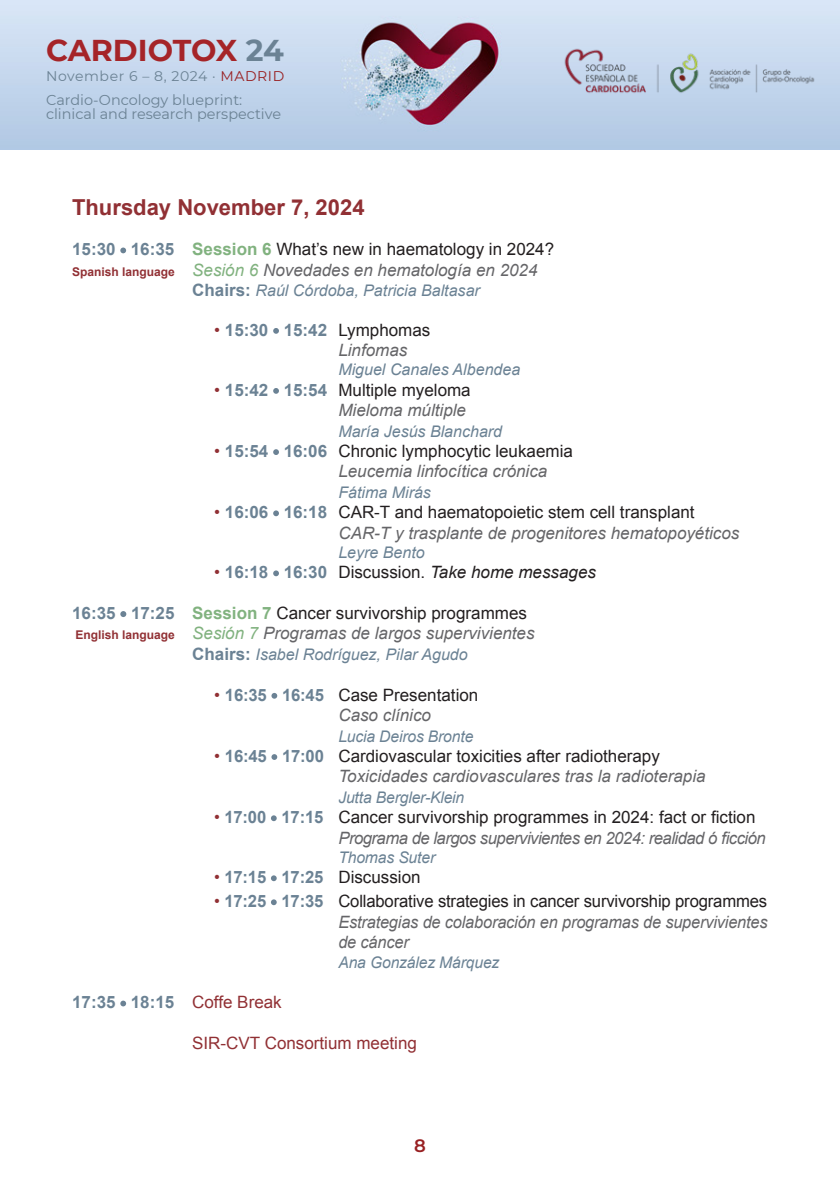
<style>
.page{position:relative;width:840px;height:1191px;background:#fff}
.page>*{position:absolute;margin:0;border:0;box-sizing:border-box;transform-origin:0 0}
.t1{font:700 30px "Montserrat";letter-spacing:-.01em;color:#a52428}
.t2{font:700 22px "Arial";color:#913034}
.t3{font:600 18px "Montserrat";color:#982022}
.t4{font:italic 17px/20.4px "Arial";color:#656568}
.t5{font:17px/20.4px "Arial";color:#231f20}
.t6{font:italic 17px/20.4px "Arial";color:#656568;text-align:justify;scale:.96 1}
.t7{font:italic 17px/20.4px "Arial";letter-spacing:-.03em;color:#656568}
.t8{font:700 17px/20.4px "Arial";color:#6b8294}
.t9{font:italic 17px "Arial";color:#231f20}
.t10{font:17px "Arial";color:#913034}
.t11{font:italic 16px "Arial";color:#6b8294}
.t12{font:14.4px/14.4px "Montserrat";color:#6b8294}
.t13{font:14px "Montserrat";letter-spacing:.04em;color:#6b8294}
.s1{color:#6b8294}
.s2{color:#982022}
.s3{font-weight:700;color:#6b8294}
.s4{font-weight:700;color:#81b27f}
.s5{font-weight:700;font-style:normal;font-size:12px;color:#913034}
.s6{color:#81b27f}
.s7{font-weight:700;font-style:normal;font-size:17px}
.s8{font-weight:400;color:#913034}
.s9{font-weight:400;color:#231f20}
.s10{font-weight:400;font-style:italic;color:#656568}
.s11{color:#913034}
.s12{font-style:italic;color:#656568}
.s13{font-style:normal;color:#913034}
.s14{font-weight:700;font-style:normal;color:#6b8294}
.s15{font-style:normal;color:#231f20}
.s16{font-style:normal}
</style>
<div class="page">
<img style="left:0;top:0;width:839px;height:149px">
<img style="left:562px;top:47px;width:254px;height:47px">
<svg style="left:120px;top:247px;width:6px;height:6px"></svg>
<svg style="left:273px;top:328px;width:6px;height:6px"></svg>
<svg style="left:273px;top:388px;width:6px;height:6px"></svg>
<svg style="left:273px;top:449px;width:6px;height:6px"></svg>
<svg style="left:273px;top:510px;width:6px;height:6px"></svg>
<svg style="left:273px;top:570px;width:6px;height:6px"></svg>
<svg style="left:120px;top:611px;width:6px;height:6px"></svg>
<svg style="left:271px;top:693px;width:6px;height:5px"></svg>
<svg style="left:271px;top:754px;width:6px;height:6px"></svg>
<svg style="left:271px;top:815px;width:5px;height:6px"></svg>
<svg style="left:271px;top:875px;width:5px;height:6px"></svg>
<svg style="left:271px;top:899px;width:5px;height:6px"></svg>
<svg style="left:120px;top:1000px;width:6px;height:6px"></svg>
<h1 class="t1" style="left:46px;top:29px;width:239px">CARDIOTOX <span class="s1">24</span></h1>
<p class="t13" style="left:46px;top:66px;width:239px">November 6 – 8, 2024 · <span class="s2">MADRID</span></p>
<p class="t12" style="left:46px;top:92px;width:236px">Cardio-Oncology blueprint: clinical and research perspective</p>
<p class="t2" style="left:72px;top:192px;width:294px">Thursday November 7, 2024</p>
<p class="t5" style="left:72px;top:239px;width:483px"><span class="s3">15:30 16:35</span> <span class="s4">Session 6</span> What’s new in haematology in 2024?</p>
<p class="t4" style="left:72px;top:260px;width:466px"><span class="s5">Spanish language</span> <span class="s6">Sesión 6</span> Novedades en hematología en 2024</p>
<p class="t11" style="left:192px;top:280px;width:289px"><span class="s7">Chairs:</span> Raúl Córdoba, Patricia Baltasar</p>
<p class="t8" style="left:338px;top:320px;width:93px;text-indent:-124px"><span class="s8">•</span> 15:30 15:42 <span class="s9">Lymphomas<br></span><span class="s10">Linfomas</span></p>
<p class="t11" style="left:338px;top:359px;width:183px">Miguel Canales Albendea</p>
<p class="t5" style="left:214px;top:380px;width:258px;text-align:right"><span class="s11">•</span> <span class="s3">15:42 15:54</span> Multiple myeloma<br><span class="s12">Mieloma múltiple</span></p>
<p class="t11" style="left:338px;top:420px;width:165px">María Jesús Blanchard</p>
<p class="t5" style="left:338px;top:441px;width:236px;text-indent:-124px"><span class="s11">•</span> <span class="s3">15:54 16:06</span> Chronic lymphocytic leukaemia<br><span class="s12">Leucemia linfocítica crónica</span></p>
<p class="t11" style="left:338px;top:482px;width:94px">Fátima Mirás</p>
<p class="t4" style="left:338px;top:502px;width:402px;text-indent:-124px"><span class="s13">•</span> <span class="s14">16:06 16:18</span> <span class="s15">CAR-T and haematopoietic stem cell transplant<br></span>CAR-T y trasplante de progenitores hematopoyéticos</p>
<p class="t11" style="left:338px;top:542px;width:88px">Leyre Bento</p>
<p class="t9" style="left:214px;top:561px;width:383px"><span class="s13">•</span> <span class="s14">16:18 16:30</span> <span class="s16">Discussion.</span> Take home messages</p>
<p class="t5" style="left:72px;top:603px;width:456px"><span class="s3">16:35 17:25</span> <span class="s4">Session 7</span> Cancer survivorship programmes</p>
<p class="t4" style="left:75px;top:623px;width:460px"><span class="s5">English language</span> <span class="s6">Sesión 7</span> Programas de largos supervivientes</p>
<p class="t11" style="left:192px;top:644px;width:277px"><span class="s7">Chairs:</span> Isabel Rodríguez, Pilar Agudo</p>
<p class="t5" style="left:338px;top:684px;width:141px;text-indent:-124px"><span class="s11">•</span> <span class="s3">16:35 16:45</span> Case Presentation<br><span class="s12">Caso clínico</span></p>
<p class="t11" style="left:338px;top:725px;width:136px">Lucia Deiros Bronte</p>
<p class="t4" style="left:338px;top:746px;width:368px;text-indent:-124px"><span class="s13">•</span> <span class="s14">16:45 17:00</span> <span class="s15">Cardiovascular toxicities after radiotherapy<br></span>Toxicidades cardiovasculares tras la radioterapia</p>
<p class="t11" style="left:338px;top:786px;width:127px">Jutta Bergler-Klein</p>
<p class="t7" style="left:338px;top:807px;width:429px;text-indent:-124px"><span class="s13">•</span> <span class="s14">17:00 17:15</span> <span class="s15">Cancer survivorship programmes in 2024: fact or fiction<br></span>Programa de largos supervivientes en 2024: realidad ó ficción</p>
<p class="t11" style="left:338px;top:846px;width:98px">Thomas Suter</p>
<p class="t8" style="left:214px;top:867px;width:208px"><span class="s8">•</span> 17:15 17:25 <span class="s9">Discussion</span></p>
<p class="t6" style="left:338px;top:891px;width:448px;text-indent:-124px"><span class="s13">•</span> <span class="s14">17:25 17:35</span> <span class="s15">Collaborative strategies in cancer survivorship programmes </span>Estrategias de colaboración en programas de supervivientes de cáncer</p>
<p class="t11" style="left:338px;top:952px;width:162px">Ana González Márquez</p>
<p class="t8" style="left:72px;top:992px;width:211px">17:35 18:15 <span class="s8">Coffe Break</span></p>
<p class="t10" style="left:192px;top:1032px;width:226px">SIR-CVT Consortium meeting</p>
<p class="t3" style="left:414px;top:1132px;width:13px">8</p>
</div>
